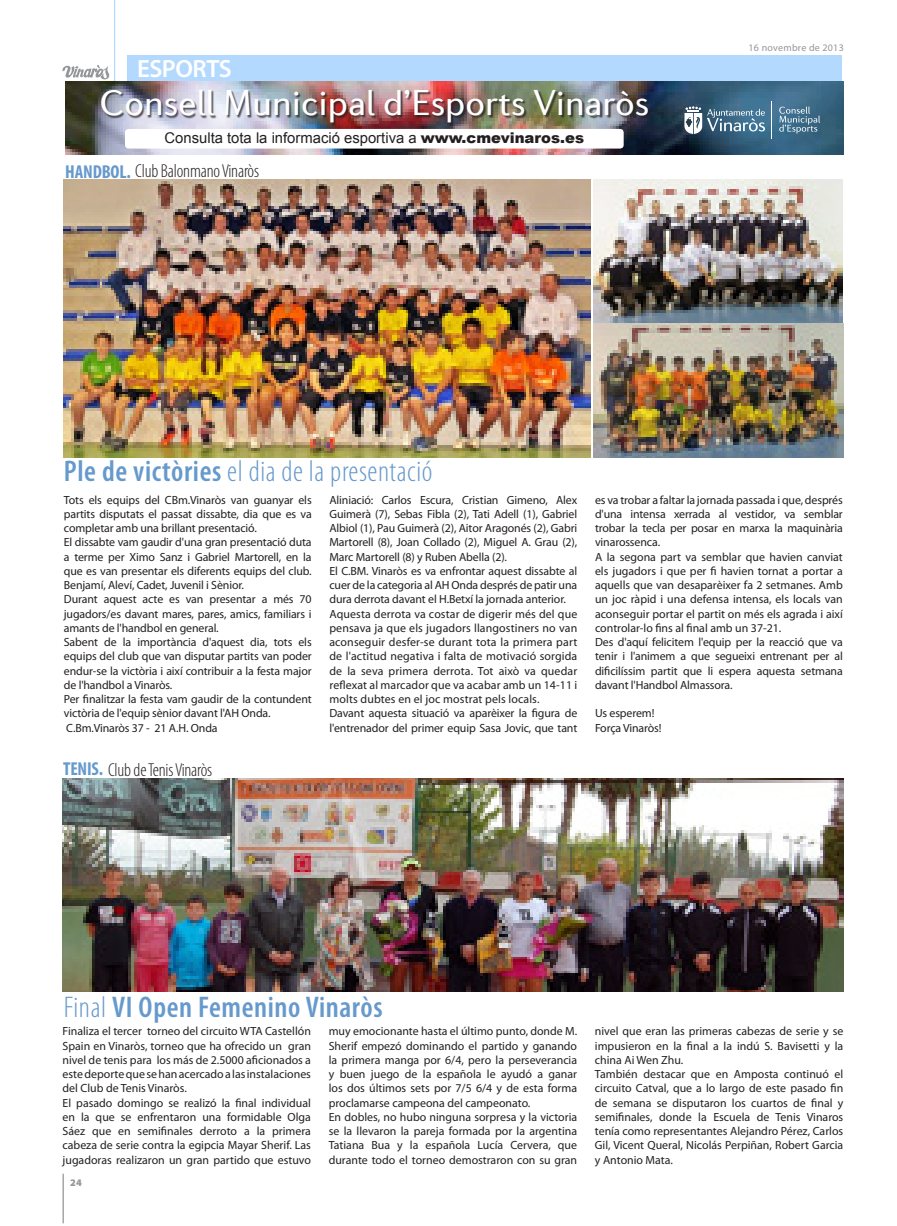
<style>
.page{position:relative;width:897px;height:1226px;background:#fff}
.page>*{position:absolute;margin:0;border:0;box-sizing:border-box;transform-origin:0 0}
.t1{font:36.5px "Diverda Sans Com";color:#fff}
.t2{font:300 condensed 30px "Myriad Pro";letter-spacing:.02em;color:#69c}
.t3{font:600 condensed 30px "Myriad Pro";letter-spacing:.02em;color:#69c}
.t4{font:600 25px "Myriad Pro";letter-spacing:-.02em;color:#fff}
.t5{font:300 condensed 18.75px "Myriad Pro";letter-spacing:-.01em;color:#231f20}
.t6{font:14.88px "Arial";color:#231f20}
.t7{font:11.88px/14.2px "Myriad Pro";letter-spacing:-.005em;color:#231f20}
.t8{font:10px "Myriad Pro";letter-spacing:.025em;color:#939598}
.t9{font:900 10px "Myriad Pro";color:#939598}
.s1{font-weight:900}
.s2{font-weight:700;color:#69c}
.s3{font-weight:600}
.s4{font-weight:300}
</style>
<div class="page">
<hr style="left:63px;top:1174px;width:1px;height:49px;background:#939598">
<svg style="left:62px;top:65px;width:47px;height:15px"></svg>
<hr style="left:114px;top:0;width:1px;height:81px;background:#b3d9ff">
<div style="left:127px;top:55px;width:715px;height:26px;background:#b3d9ff"></div>
<img style="left:65px;top:81px;width:778px;height:73px">
<svg style="left:779px;top:107px;width:41px;height:27px"></svg>
<svg style="left:684px;top:106px;width:81px;height:28px"></svg>
<hr style="left:770px;top:101px;width:1px;height:38px;background:#fff">
<div style="left:102px;top:90px;width:549px;height:36px;background:#231f20;opacity:.75"></div>
<div style="left:125px;top:129px;width:498px;height:20px;background:#fff;border-radius:4px"></div>
<img style="left:64px;top:179px;width:526px;height:279px">
<img style="left:593px;top:324px;width:250px;height:134px">
<img style="left:593px;top:179px;width:249px;height:143px">
<img style="left:63px;top:779px;width:780px;height:212px">
<h3 class="t4" style="left:137px;top:53px;width:96px">ESPORTS</h3>
<h1 class="t1" style="left:100px;top:82px;width:550px">consell municipal d’Esports Vinaròs</h1>
<p class="t6" style="left:164px;top:128px;width:421px">Consulta tota la informació esportiva a <span class="s1">www.cmevinaros.es</span></p>
<h3 class="t5" style="left:65px;top:159px;width:195px"><span class="s2">HANDBOL.</span> Club Balonmano Vinaròs</h3>
<p class="t8" style="left:748px;top:41px;width:97px">16 novembre de 2013</p>
<h2 class="t2" style="left:64px;top:454px;width:370px"><span class="s3">Ple de victòries</span> el dia de la presentació</h2>
<p class="t7" style="left:64px;top:492px;width:249px">Tots els equips del CBm.Vinaròs van guanyar els partits disputats el passat dissabte, dia que es va completar amb una brillant presentació.<br>El dissabte vam gaudir d'una gran presentació duta a terme per Ximo Sanz i Gabriel Martorell, en la que es van presentar els diferents equips del club.<br>Benjamí, Aleví, Cadet, Juvenil i Sènior.<br>Durant aquest acte es van presentar a més 70 jugadors/es davant mares, pares, amics, familiars i amants de l'handbol en general.<br>Sabent de la importància d'aquest dia, tots els equips del club que van disputar partits van poder endur-se la victòria i així contribuir a la festa major de l'handbol a Vinaròs.<br>Per finalitzar la festa vam gaudir de la contundent victòria de l'equip sènior davant l'AH Onda.<br>C.Bm.Vinaròs 37 - 21 A.H. Onda</p>
<p class="t7" style="left:329px;top:492px;width:249px">Aliniació: Carlos Escura, Cristian Gimeno, Alex Guimerà (7), Sebas Fibla (2), Tati Adell (1), Gabriel Albiol (1), Pau Guimerà (2), Aitor Aragonés (2), Gabri Martorell (8), Joan Collado (2), Miguel A. Grau (2), Marc Martorell (8) y Ruben Abella (2).<br>El C.BM. Vinaròs es va enfrontar aquest dissabte al cuer de la categoria al AH Onda després de patir una dura derrota davant el H.Betxí la jornada anterior.<br>Aquesta derrota va costar de digerir més del que pensava ja que els jugadors llangostiners no van aconseguir desfer-se durant tota la primera part de l'actitud negativa i falta de motivació sorgida de la seva primera derrota. Tot això va quedar reflexat al marcador que va acabar amb un 14-11 i molts dubtes en el joc mostrat pels locals.<br>Davant aquesta situació va aparèixer la figura de l'entrenador del primer equip Sasa Jovic, que tant</p>
<p class="t7" style="left:595px;top:492px;width:249px">es va trobar a faltar la jornada passada i que, després d'una intensa xerrada al vestidor, va semblar trobar la tecla per posar en marxa la maquinària vinarossenca.<br>A la segona part va semblar que havien canviat els jugadors i que per fi havien tornat a portar a aquells que van desaparèixer fa 2 setmanes. Amb un joc ràpid i una defensa intensa, els locals van aconseguir portar el partit on més els agrada i així controlar-lo fins al final amb un 37-21.<br>Des d'aquí felicitem l'equip per la reacció que va tenir i l'animem a que segueixi entrenant per al dificilíssim partit que li espera aquesta setmana davant l'Handbol Almassora.</p>
<p class="t7" style="left:595px;top:706px;width:68px">Us esperem!<br>Força Vinaròs!</p>
<h3 class="t5" style="left:63px;top:758px;width:151px"><span class="s2">TENIS.</span> Club de Tenis Vinaròs</h3>
<h2 class="t3" style="left:64px;top:989px;width:320px"><span class="s4">Final</span> VI Open Femenino Vinaròs</h2>
<p class="t7" style="left:63px;top:1024px;width:250px">Finaliza el tercer torneo del circuito WTA Castellón Spain en Vinaròs, torneo que ha ofrecido un gran nivel de tenis para los más de 2.5000 aficionados a este deporte que se han acercado a las instalaciones del Club de Tenis Vinaròs.<br>El pasado domingo se realizó la final individual en la que se enfrentaron una formidable Olga Sáez que en semifinales derroto a la primera cabeza de serie contra la egipcia Mayar Sherif. Las jugadoras realizaron un gran partido que estuvo</p>
<p class="t7" style="left:329px;top:1024px;width:250px">muy emocionante hasta el último punto, donde M.<br>Sherif empezó dominando el partido y ganando la primera manga por 6/4, pero la perseverancia y buen juego de la española le ayudó a ganar los dos últimos sets por 7/5 6/4 y de esta forma proclamarse campeona del campeonato.<br>En dobles, no hubo ninguna sorpresa y la victoria se la llevaron la pareja formada por la argentina Tatiana Bua y la española Lucía Cervera, que durante todo el torneo demostraron con su gran</p>
<p class="t7" style="left:595px;top:1024px;width:250px">nivel que eran las primeras cabezas de serie y se impusieron en la final a la indú S. Bavisetti y la china Ai Wen Zhu.<br>También destacar que en Amposta continuó el circuito Catval, que a lo largo de este pasado fin de semana se disputaron los cuartos de final y semifinales, donde la Escuela de Tenis Vinaros tenía como representantes Alejandro Pérez, Carlos Gil, Vicent Queral, Nicolás Perpiñan, Robert Garcia y Antonio Mata.</p>
<p class="t9" style="left:70px;top:1176px;width:13px">24</p>
</div>
